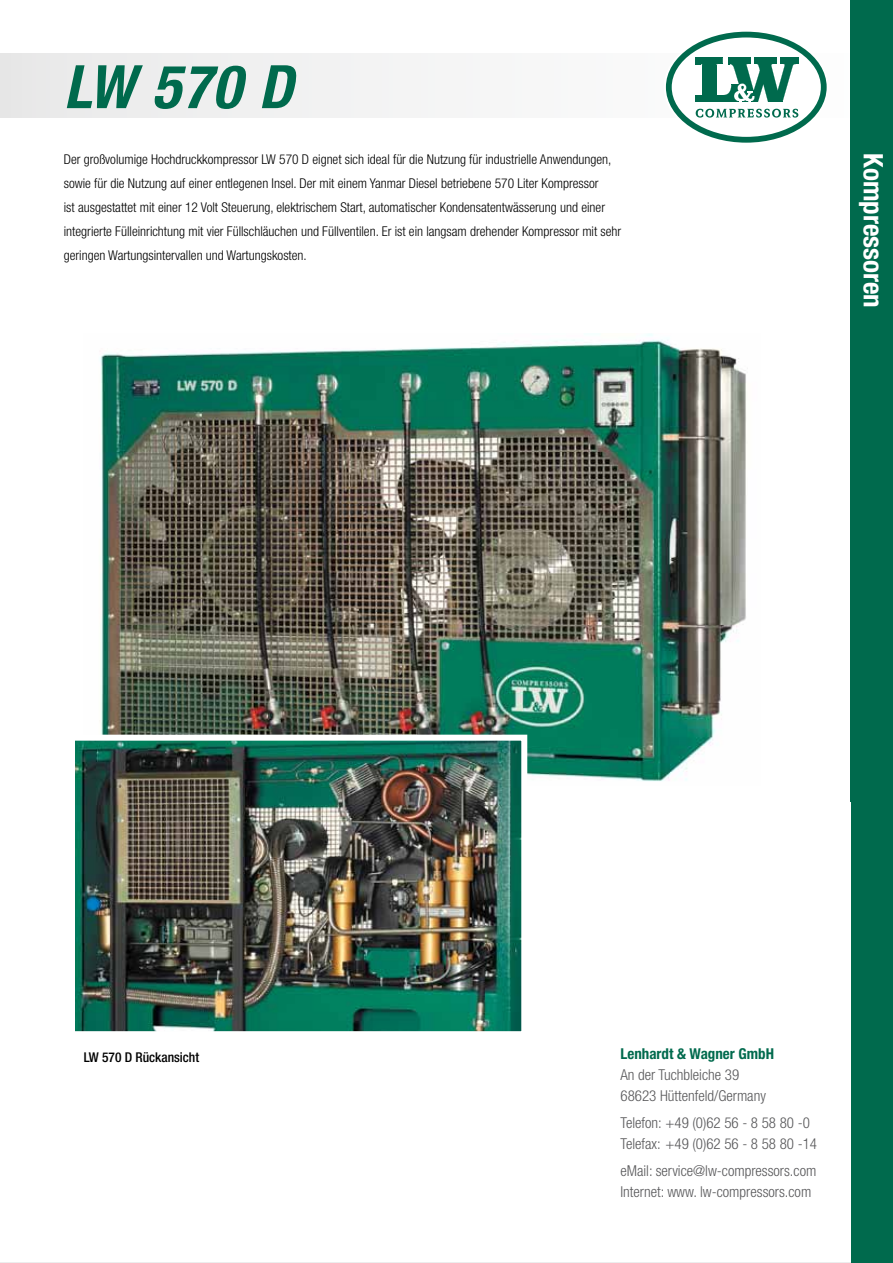
<style>
.page{position:relative;width:893px;height:1263px;background:#fff}
.page>*{position:absolute;margin:0;border:0;box-sizing:border-box;transform-origin:0 0}
.t1{font:italic 700 condensed 60px "Helvetica Neue";color:#006a4d}
.t2{font:700 condensed 27px "Helvetica Neue";color:#fff}
.t3{font:300 condensed 15px/21px "Helvetica Neue";color:#58585a}
.t4{font:700 condensed 15px "Helvetica Neue";color:#006a4d}
.t5{font:300 condensed 13.5px/24px "Helvetica Neue";color:#000}
.t6{font:500 condensed 13.5px "Helvetica Neue";color:#000}
</style>
<div class="page">
<div style="left:0;top:54px;width:893px;height:64px;background:#f2f2f3"></div>
<svg style="left:664px;top:30px;width:164px;height:114px"></svg>
<svg style="left:669px;top:35px;width:155px;height:105px;fill:#fff"></svg>
<div style="left:666px;top:32px;width:161px;height:111px;border:6px solid #006a4d;border-radius:50%"></div>
<svg style="left:695px;top:58px;width:104px;height:45px"></svg>
<svg style="left:696px;top:109px;width:102px;height:9px"></svg>
<div style="left:850px;top:0;width:43px;height:1263px;background:#006a4d"></div>
<img style="left:100px;top:333px;width:646px;height:449px">
<img style="left:76px;top:742px;width:444px;height:288px">
<div style="left:69px;top:735px;width:458px;height:302px;border:6px solid #fff"></div>
<h1 class="t1" style="left:64px;top:50px;width:231px">LW 570 D</h1>
<p class="t5" style="left:64px;top:147px;width:559px">Der großvolumige Hochdruckkompressor LW 570 D eignet sich ideal für die Nutzung für industrielle Anwendungen, sowie für die Nutzung auf einer entlegenen Insel. Der mit einem Yanmar Diesel betriebene 570 Liter Kompressor<br>ist ausgestattet mit einer 12 Volt Steuerung, elektrischem Start, automatischer Kondensatentwässerung und einer integrierte Fülleinrichtung mit vier Füllschläuchen und Füllventilen. Er ist ein langsam drehender Kompressor mit sehr geringen Wartungsintervallen und Wartungskosten.</p>
<h2 class="t2" style="left:890px;top:153px;width:156px;rotate:90deg">Kompressoren</h2>
<p class="t6" style="left:84px;top:1049px;width:117px">LW 570 D Rückansicht</p>
<p class="t4" style="left:620px;top:1044px;width:155px">Lenhardt &amp; Wagner GmbH</p>
<p class="t3" style="left:620px;top:1064px;width:147px">An der Tuchbleiche 39<br>68623 Hüttenfeld/Germany</p>
<p class="t3" style="left:620px;top:1112px;width:198px">Telefon: +49 (0)62 56 - 8 58 80 -0<br>Telefax: +49 (0)62 56 - 8 58 80 -14</p>
<p class="t3" style="left:620px;top:1160px;width:197px">eMail: service@lw-compressors.com<br>Internet: www. lw-compressors.com</p>
<p class="t3" style="left:718px;top:1085px;width:57px">/ Germany</p>
</div>
